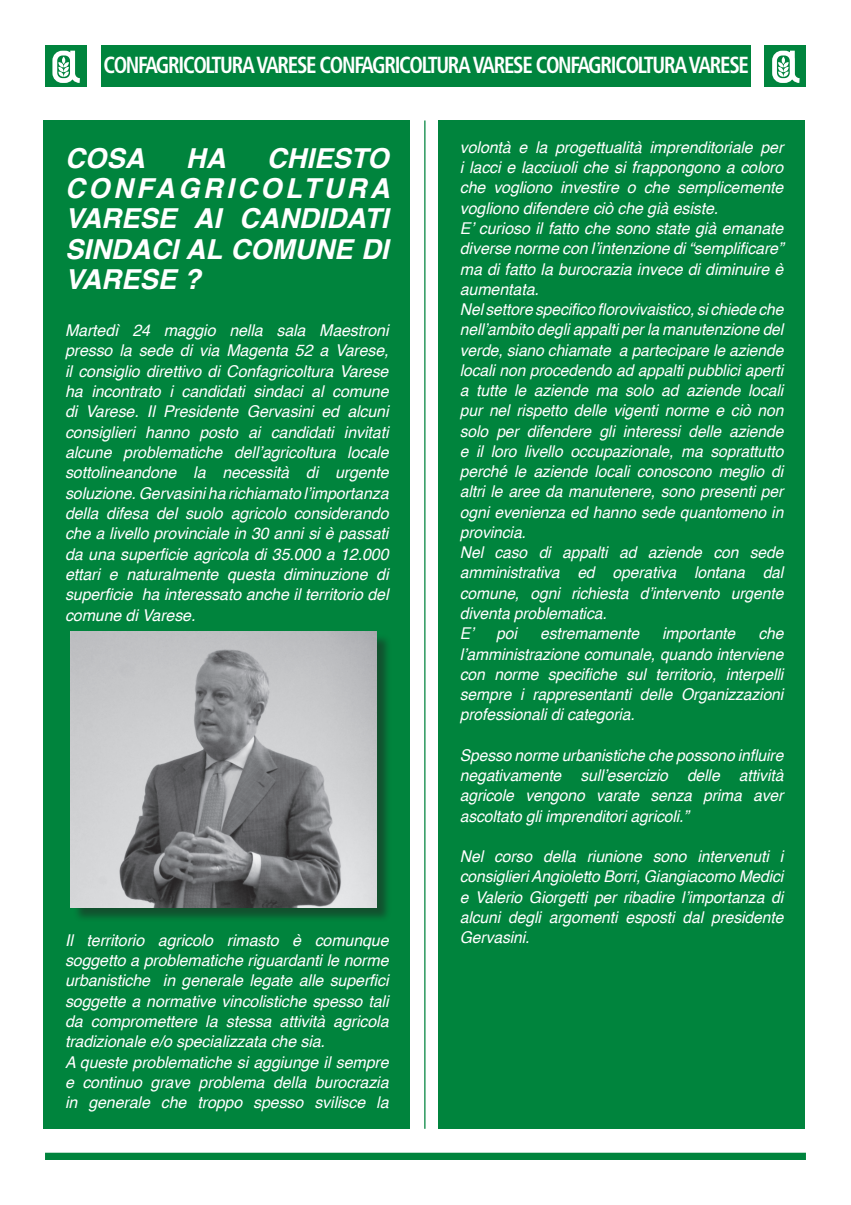
<style>
.page{position:relative;width:851px;height:1205px;background:#fff}
.page>*{position:absolute;margin:0;border:0;box-sizing:border-box;transform-origin:0 0}
.t1{font:italic 700 27.5px/30.4px "Helvetica";color:#fff;text-align:justify}
.t2{font:700 condensed 23.25px "Frutiger";letter-spacing:-.065em;color:#fff;scale:.9 1}
.t3{font:italic 16.25px/20.4px "Helvetica";letter-spacing:-.005em;color:#fff;text-align:justify}
.t4{font:italic 16.25px/20.2px "Helvetica";letter-spacing:-.005em;color:#fff;text-align:justify;scale:.96 1}
</style>
<div class="page">
<div style="left:45px;top:1152px;width:760px;height:8px;background:#00843d"></div>
<div style="left:45px;top:45px;width:41px;height:41px;background:#00843d"></div>
<div style="left:52px;top:51px;width:23px;height:32px;border:5px solid #fff;border-radius:7px"></div>
<svg style="left:58px;top:50px;width:22px;height:33px"></svg>
<div style="left:764px;top:45px;width:41px;height:41px;background:#00843d"></div>
<div style="left:772px;top:51px;width:22px;height:32px;border:5px solid #fff;border-radius:7px"></div>
<svg style="left:778px;top:50px;width:22px;height:33px"></svg>
<div style="left:101px;top:45px;width:650px;height:41px;background:#00843d"></div>
<hr style="left:424px;top:120px;width:1px;height:1009px;background:#00843d">
<div style="left:438px;top:120px;width:366px;height:1009px;background:#00843d"></div>
<div style="left:44px;top:120px;width:366px;height:1009px;background:#00843d"></div>
<div style="left:73px;top:633px;width:319px;height:290px;background:#231f20;opacity:.5"></div>
<img style="left:71px;top:632px;width:305px;height:275px">
<p class="t2" style="left:103px;top:51px;width:718px">CONFAGRICOLTURA VARESE CONFAGRICOLTURA VARESE CONFAGRICOLTURA VARESE</p>
<p class="t1" style="left:65px;top:143px;width:326px;text-indent:202px">CHIESTO CONFAGRICOLTURA VARESE AI CANDIDATI SINDACI AL COMUNE DI VARESE ?</p>
<p class="t3" style="left:65px;top:320px;width:325px">Martedì 24 maggio nella sala Maestroni presso la sede di via Magenta 52 a Varese, il consiglio direttivo di Confagricoltura Varese ha incontrato i candidati sindaci al comune di Varese. Il Presidente Gervasini ed alcuni consiglieri hanno posto ai candidati invitati alcune problematiche dell’agricoltura locale sottolineandone la necessità di urgente soluzione. Gervasini ha richiamato l’importanza della difesa del suolo agricolo considerando che a livello provinciale in 30 anni si è passati da una superficie agricola di 35.000 a 12.000 ettari e naturalmente questa diminuzione di superficie ha interessato anche il territorio del comune di Varese.</p>
<p class="t1" style="left:65px;top:143px;width:81px">COSA</p>
<p class="t1" style="left:186px;top:143px;width:41px">HA</p>
<p class="t3" style="left:65px;top:930px;width:325px">Il territorio agricolo rimasto è comunque soggetto a problematiche riguardanti le norme urbanistiche in generale legate alle superfici soggette a normative vincolistiche spesso tali da compromettere la stessa attività agricola tradizionale e/o specializzata che sia.</p>
<p class="t3" style="left:65px;top:1052px;width:325px">A queste problematiche si aggiunge il sempre e continuo grave problema della burocrazia in generale che troppo spesso svilisce la</p>
<p class="t3" style="left:460px;top:137px;width:325px">volontà e la progettualità imprenditoriale per i lacci e lacciuoli che si frappongono a coloro che vogliono investire o che semplicemente vogliono difendere ciò che già esiste.</p>
<p class="t3" style="left:460px;top:218px;width:325px">E’ curioso il fatto che sono state già emanate diverse norme con l’intenzione di “semplificare” ma di fatto la burocrazia invece di diminuire è aumentata.</p>
<p class="t4" style="left:460px;top:300px;width:338px">Nel settore specifico florovivaistico, si chiede che nell’ambito degli appalti per la manutenzione del verde, siano chiamate a partecipare le aziende locali non procedendo ad appalti pubblici aperti a tutte le aziende ma solo ad aziende locali pur nel rispetto delle vigenti norme e ciò non solo per difendere gli interessi delle aziende e il loro livello occupazionale, ma soprattutto perché le aziende locali conoscono meglio di altri le aree da manutenere, sono presenti per ogni evenienza ed hanno sede quantomeno in provincia.</p>
<p class="t4" style="left:460px;top:543px;width:338px">Nel caso di appalti ad aziende con sede amministrativa ed operativa lontana dal comune, ogni richiesta d’intervento urgente diventa problematica.</p>
<p class="t4" style="left:460px;top:624px;width:16px">E’</p>
<p class="t4" style="left:496px;top:624px;width:23px">poi</p>
<p class="t4" style="left:540px;top:624px;width:104px">estremamente</p>
<p class="t4" style="left:662px;top:624px;width:78px">importante</p>
<p class="t4" style="left:460px;top:624px;width:338px;text-indent:298px">che l’amministrazione comunale, quando interviene con norme specifiche sul territorio, interpelli sempre i rappresentanti delle Organizzazioni professionali di categoria.</p>
<p class="t4" style="left:460px;top:745px;width:338px">Spesso norme urbanistiche che possono influire negativamente sull’esercizio delle attività agricole vengono varate senza prima aver ascoltato gli imprenditori agricoli.”</p>
<p class="t4" style="left:460px;top:846px;width:338px">Nel corso della riunione sono intervenuti i consiglieri Angioletto Borri, Giangiacomo Medici e Valerio Giorgetti per ribadire l’importanza di alcuni degli argomenti esposti dal presidente Gervasini.</p>
</div>
